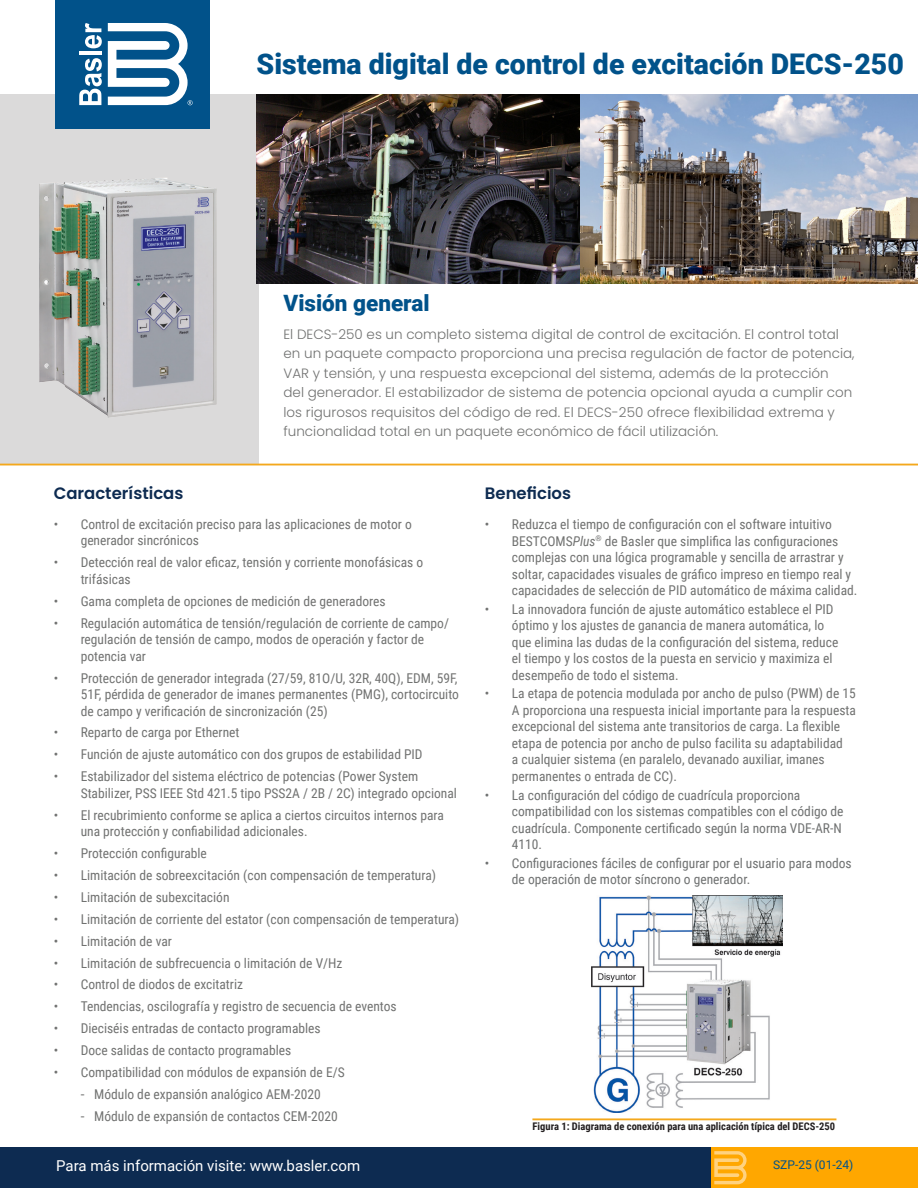
<style>
.page{position:relative;width:918px;height:1188px;background:#fff}
.page>*{position:absolute;margin:0;border:0;box-sizing:border-box;transform-origin:0 0}
._01_Title__Page_1{font:900 28.5px "Roboto";color:#01528a}
._02_Product_Description__Heading{font:900 22.5px "Roboto";color:#01528a}
._04_Features_Benefits__Heading{font:600 16.5px "Poppins";color:#0d2b51}
.t1{font:15px "Roboto";color:#fff}
.t2{font:13.5px/16.5px "Roboto Condensed";color:#717271}
._03_Product_Description__Body{font:300 13.5px/19.5px "Poppins";color:#717271}
.t3{font:13.5px/16.5px "Roboto Condensed";color:#6f7171}
._08_P_N_and_Date{font:12px "Roboto";color:#01528a}
._07_Figure_caption{font:700 10.5px "Roboto Condensed";color:#231f20}
.s1{font-family:"Roboto"}
.s2{font-style:italic}
</style>
<div class="page">
<div style="left:0;top:94px;width:259px;height:371px;background:#dbdada"></div>
<div style="left:56px;top:0;width:154px;height:129px;background:#01528a"></div>
<svg style="left:108px;top:23px;width:85px;height:82px"></svg>
<svg style="left:79px;top:58px;width:23px;height:47px"></svg>
<hr style="left:79px;top:51px;width:22px;height:4px;background:#fff">
<svg style="left:85px;top:23px;width:17px;height:25px"></svg>
<hr style="left:0;top:464px;width:918px;height:1px;background:#f4a81c">
<div style="left:711px;top:1148px;width:207px;height:40px;background:#ffa700"></div>
<div style="left:0;top:1148px;width:711px;height:40px;background:#0d2b51"></div>
<svg style="left:714px;top:1151px;width:33px;height:33px"></svg>
<img style="left:580px;top:94px;width:338px;height:190px">
<img style="left:256px;top:94px;width:324px;height:190px">
<img style="left:39px;top:177px;width:178px;height:241px">
<img style="left:591px;top:895px;width:192px;height:217px">
<hr style="left:532px;top:1118px;width:304px;height:2px;background:#f4a81c">
<p class="_01_Title__Page_1" style="left:256px;top:44px;width:649px">Sistema digital de control de excitación DECS-250</p>
<p class="_02_Product_Description__Heading" style="left:284px;top:287px;width:148px">Visión general</p>
<p class="_03_Product_Description__Body" style="left:284px;top:324px;width:573px">El DECS-250 es un completo sistema digital de control de excitación. El control total en un paquete compacto proporciona una precisa regulación de factor de potencia, VAR y tensión, y una respuesta excepcional del sistema, además de la protección<br>del generador. El estabilizador de sistema de potencia opcional ayuda a cumplir con los rigurosos requisitos del código de red. El DECS-250 ofrece flexibilidad extrema y funcionalidad total en un paquete económico de fácil utilización.</p>
<p class="_04_Features_Benefits__Heading" style="left:54px;top:484px;width:131px">Características</p>
<p class="t2" style="left:81px;top:515px;width:333px;text-indent:-27px">• Control de excitación preciso para las aplicaciones de motor o generador sincrónicos</p>
<p class="t2" style="left:81px;top:554px;width:344px;text-indent:-27px">• Detección real de valor eficaz, tensión y corriente monofásicas o trifásicas</p>
<p class="t2" style="left:54px;top:592px;width:333px">• Gama completa de opciones de medición de generadores</p>
<p class="t2" style="left:81px;top:614px;width:370px;text-indent:-27px">• Regulación automática de tensión/regulación de corriente de campo/ regulación de tensión de campo, modos de operación y factor de potencia var</p>
<p class="t2" style="left:81px;top:669px;width:380px;text-align:justify;text-indent:-27px">• Protección de generador integrada (27/59, 81O/U, 32R, 40Q), EDM, 59F, 51F, pérdida de generador de imanes permanentes (PMG), cortocircuito de campo y verificación de sincronización (25)</p>
<p class="t2" style="left:54px;top:724px;width:187px">• Reparto de carga por Ethernet</p>
<p class="t2" style="left:54px;top:746px;width:371px">• Función de ajuste automático con dos grupos de estabilidad PID</p>
<p class="t2" style="left:81px;top:768px;width:378px;text-indent:-27px">• Estabilizador del sistema eléctrico de potencias (Power System<br>Stabilizer, PSS IEEE Std 421.5 tipo PSS2A / 2B / 2C) integrado opcional</p>
<p class="t2" style="left:81px;top:806px;width:365px;text-indent:-27px">• El recubrimiento conforme se aplica a ciertos circuitos internos para una protección y confiabilidad adicionales.</p>
<p class="t2" style="left:54px;top:844px;width:155px">• Protección configurable</p>
<p class="t2" style="left:54px;top:866px;width:384px">• Limitación de sobreexcitación (con compensación de temperatura)</p>
<p class="t2" style="left:54px;top:888px;width:177px">• Limitación de subexcitación</p>
<p class="t2" style="left:54px;top:910px;width:407px">• Limitación de corriente del estator (con compensación de temperatura)</p>
<p class="t2" style="left:54px;top:932px;width:120px">• Limitación de var</p>
<p class="t2" style="left:54px;top:954px;width:290px">• Limitación de subfrecuencia o limitación de V/Hz</p>
<p class="t2" style="left:54px;top:976px;width:191px">• Control de diodos de excitatriz</p>
<p class="t2" style="left:54px;top:998px;width:345px">• Tendencias, oscilografía y registro de secuencia de eventos</p>
<p class="t2" style="left:54px;top:1020px;width:269px">• Dieciséis entradas de contacto programables</p>
<p class="t2" style="left:54px;top:1042px;width:239px">• Doce salidas de contacto programables</p>
<p class="t2" style="left:54px;top:1063px;width:293px">• Compatibilidad con módulos de expansión de E/S</p>
<p class="t2" style="left:81px;top:1085px;width:242px"><span class="s1">-</span> Módulo de expansión analógico AEM-2020</p>
<p class="t2" style="left:81px;top:1107px;width:259px"><span class="s1">-</span> Módulo de expansión de contactos CEM-2020</p>
<p class="t1" style="left:56px;top:1155px;width:305px">Para más información visite: www.basler.com</p>
<p class="_04_Features_Benefits__Heading" style="left:485px;top:484px;width:88px">Beneficios</p>
<p class="t2" style="left:512px;top:516px;width:347px;text-indent:-27px">• Reduzca el tiempo de configuración con el software intuitivo BESTCOMS<span class="s2">Plus</span><sup>®</sup> de Basler que simplifica las configuraciones complejas con una lógica programable y sencilla de arrastrar y soltar, capacidades visuales de gráfico impreso en tiempo real y capacidades de selección de PID automático de máxima calidad.</p>
<p class="t2" style="left:512px;top:600px;width:328px;text-indent:-27px">• La innovadora función de ajuste automático establece el PID óptimo y los ajustes de ganancia de manera automática, lo que elimina las dudas de la configuración del sistema, reduce el tiempo y los costos de la puesta en servicio y maximiza el desempeño de todo el sistema.</p>
<p class="t2" style="left:512px;top:685px;width:346px;text-indent:-27px">• La etapa de potencia modulada por ancho de pulso (PWM) de 15<br>A proporciona una respuesta inicial importante para la respuesta excepcional del sistema ante transitorios de carga. La flexible etapa de potencia por ancho de pulso facilita su adaptabilidad<br>a cualquier sistema (en paralelo, devanado auxiliar, imanes permanentes o entrada de CC).</p>
<p class="t3" style="left:512px;top:786px;width:333px;text-indent:-27px">• La configuración del código de cuadrícula proporciona compatibilidad con los sistemas compatibles con el código de cuadrícula. Componente certificado según la norma VDE-AR-N 4110.</p>
<p class="t3" style="left:512px;top:854px;width:341px;text-indent:-27px">• Configuraciones fáciles de configurar por el usuario para modos de operación de motor síncrono o generador.</p>
<p class="_07_Figure_caption" style="left:533px;top:1119px;width:304px">Figura 1: Diagrama de conexión para una aplicación típica del DECS-250</p>
<p class="_08_P_N_and_Date" style="left:773px;top:1157px;width:82px">SZP-25 (01-24)</p>
</div>
